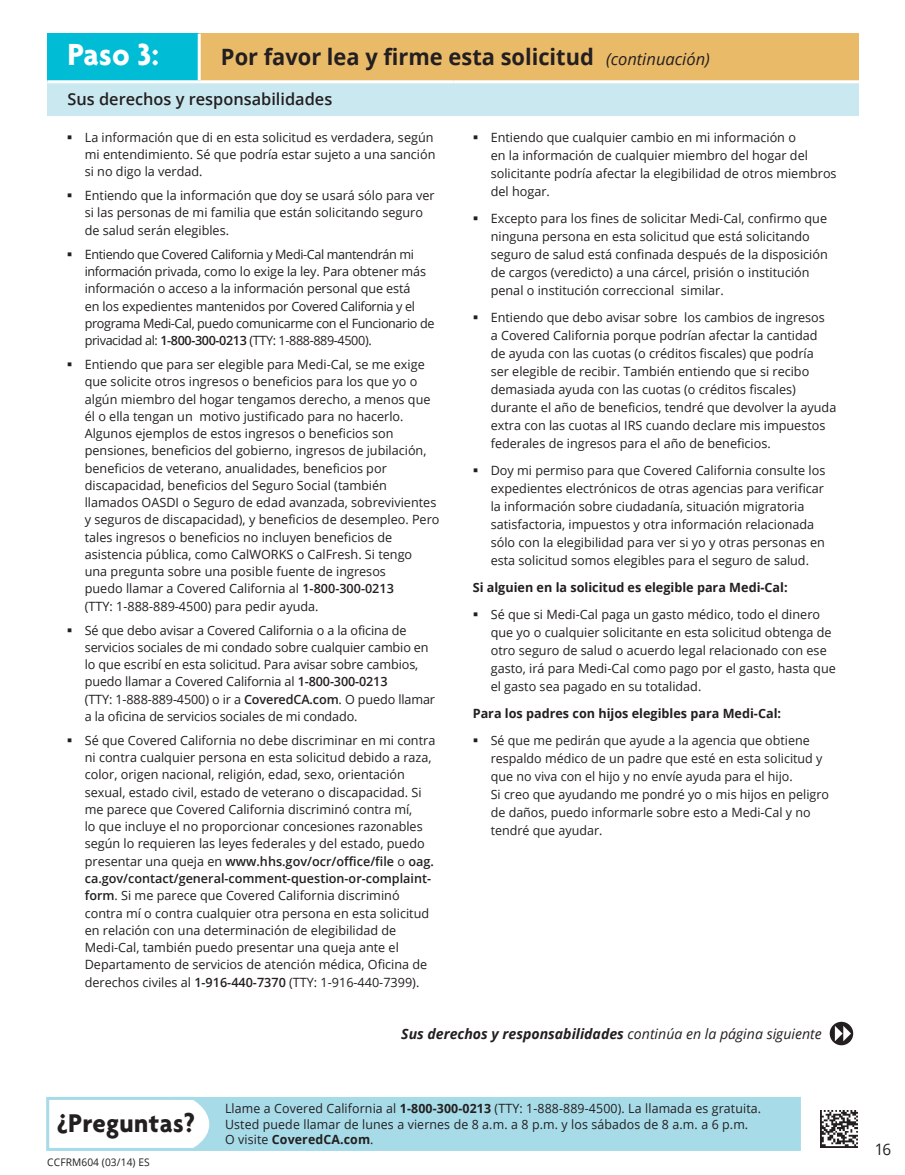
<style>
.page{position:relative;width:905px;height:1175px;background:#fff}
.page>*{position:absolute;margin:0;border:0;box-sizing:border-box;transform-origin:0 0}
.t1{font:700 33px "Agenda";color:#fff}
.t2{font:700 27.75px "Agenda";letter-spacing:.015em;color:#231f20}
.t3{font:700 22.5px "Open Sans";color:#231f20}
.t4{font:600 16.5px "Open Sans";color:#231f20}
.t5{font:15.75px "Open Sans";color:#231f20}
.t6{font:italic 700 14.25px "Open Sans";color:#231f20}
.t7{font:12.75px/17.2px "Open Sans";color:#231f20}
.t8{font:12.75px/17.2px "Open Sans";letter-spacing:-.03em;color:#231f20}
.t9{font:700 12.75px "Open Sans";color:#231f20}
.t10{font:10.5px "Open Sans";letter-spacing:.01em;color:#231f20}
.s1{font-weight:400;font-style:italic;font-size:16.5px}
.s2{font-weight:600}
.s3{font-weight:400}
.s4{font-weight:700}
</style>
<div class="page">
<div style="left:170px;top:1096px;width:630px;height:54px;background:#a7dbe8;border:3px solid #a7dbe8"></div>
<svg style="left:46px;top:1096px;width:168px;height:55px"></svg>
<div style="left:47px;top:34px;width:152px;height:48px;background:#00bdd5"></div>
<div style="left:199px;top:34px;width:660px;height:48px;background:#e9ba68"></div>
<div style="left:47px;top:82px;width:812px;height:33px;background:#cae8f0"></div>
<hr style="left:198px;top:34px;width:3px;height:46px;background:#fff">
<hr style="left:47px;top:80px;width:152px;height:3px;background:#fff">
<hr style="left:199px;top:80px;width:254px;height:3px;background:#fff">
<hr style="left:453px;top:80px;width:406px;height:3px;background:#fff">
<svg style="left:829px;top:1021px;width:24px;height:24px"></svg>
<svg style="left:834px;top:1025px;width:17px;height:16px"></svg>
<img style="left:821px;top:1110px;width:36px;height:37px">
<h1 class="t1" style="left:68px;top:34px;width:93px">Paso 3:</h1>
<h3 class="t3" style="left:221px;top:41px;width:490px">Por favor lea y firme esta solicitud <span class="s1">(continuación)</span></h3>
<p class="t4" style="left:68px;top:88px;width:266px">Sus derechos y responsabilidades</p>
<p class="t7" style="left:85px;top:128px;width:352px">La información que di en esta solicitud es verdadera, según mi entendimiento. Sé que podría estar sujeto a una sanción si no digo la verdad.</p>
<p class="t7" style="left:85px;top:187px;width:351px">Entiendo que la información que doy se usará sólo para ver si las personas de mi familia que están solicitando seguro de salud serán elegibles.</p>
<p class="t8" style="left:85px;top:245px;width:351px">Entiendo que Covered California y Medi-Cal mantendrán mi información privada, como lo exige la ley. Para obtener más información o acceso a la información personal que está<br>en los expedientes mantenidos por Covered California y el programa Medi-Cal, puedo comunicarme con el Funcionario de privacidad al: <span class="s2">1-800-300-0213</span> (TTY: 1-888-889-4500).</p>
<p class="t7" style="left:85px;top:355px;width:356px">Entiendo que para ser elegible para Medi-Cal, se me exige que solicite otros ingresos o beneficios para los que yo o algún miembro del hogar tengamos derecho, a menos que él o ella tengan un motivo justificado para no hacerlo.<br>Algunos ejemplos de estos ingresos o beneficios son pensiones, beneficios del gobierno, ingresos de jubilación, beneficios de veterano, anualidades, beneficios por discapacidad, beneficios del Seguro Social (también llamados OASDI o Seguro de edad avanzada, sobrevivientes y seguros de discapacidad), y beneficios de desempleo. Pero tales ingresos o beneficios no incluyen beneficios de asistencia pública, como CalWORKS o CalFresh. Si tengo<br>una pregunta sobre una posible fuente de ingresos<br>puedo llamar a Covered California al <span class="s2">1-800-300-0213<br></span>(TTY: 1-888-889-4500) para pedir ayuda.</p>
<p class="t7" style="left:85px;top:621px;width:352px">Sé que debo avisar a Covered California o a la oficina de servicios sociales de mi condado sobre cualquier cambio en lo que escribí en esta solicitud. Para avisar sobre cambios, puedo llamar a Covered California al <span class="s2">1-800-300-0213<br></span>(TTY: 1-888-889-4500) o ir a <span class="s2">CoveredCA.com</span>. O puedo llamar a la oficina de servicios sociales de mi condado.</p>
<p class="t7" style="left:85px;top:731px;width:352px">Sé que Covered California no debe discriminar en mi contra ni contra cualquier persona en esta solicitud debido a raza, color, origen nacional, religión, edad, sexo, orientación sexual, estado civil, estado de veterano o discapacidad. Si me parece que Covered California discriminó contra mí,<br>lo que incluye el no proporcionar concesiones razonables según lo requieren las leyes federales y del estado, puedo presentar una queja en <span class="s2">www.hhs.gov/ocr/office/file</span> o <span class="s2">oag. ca.gov/contact/general-comment-question-or-complaint&shy;form</span>. Si me parece que Covered California discriminó contra mí o contra cualquier otra persona en esta solicitud en relación con una determinación de elegibilidad de Medi-Cal, también puedo presentar una queja ante el Departamento de servicios de atención médica, Oficina de derechos civiles al <span class="s2">1-916-440-7370</span> (TTY: 1-916-440-7399).</p>
<p class="t7" style="left:490px;top:128px;width:347px;line-height:18px">Entiendo que cualquier cambio en mi información o<br>en la información de cualquier miembro del hogar del solicitante podría afectar la elegibilidad de otros miembros del hogar.</p>
<p class="t7" style="left:490px;top:209px;width:338px;line-height:18px">Excepto para los fines de solicitar Medi-Cal, confirmo que ninguna persona en esta solicitud que está solicitando seguro de salud está confinada después de la disposición de cargos (veredicto) a una cárcel, prisión o institución penal o institución correccional similar.</p>
<p class="t7" style="left:490px;top:308px;width:347px;line-height:18px">Entiendo que debo avisar sobre los cambios de ingresos<br>a Covered California porque podrían afectar la cantidad<br>de ayuda con las cuotas (o créditos fiscales) que podría<br>ser elegible de recibir. También entiendo que si recibo demasiada ayuda con las cuotas (o créditos fiscales) durante el año de beneficios, tendré que devolver la ayuda extra con las cuotas al IRS cuando declare mis impuestos federales de ingresos para el año de beneficios.</p>
<p class="t7" style="left:490px;top:461px;width:336px;line-height:18px">Doy mi permiso para que Covered California consulte los expedientes electrónicos de otras agencias para verificar la información sobre ciudadanía, situación migratoria satisfactoria, impuestos y otra información relacionada sólo con la elegibilidad para ver si yo y otras personas en esta solicitud somos elegibles para el seguro de salud.</p>
<p class="t9" style="left:472px;top:578px;width:316px">Si alguien en la solicitud es elegible para Medi-Cal:</p>
<p class="t7" style="left:490px;top:605px;width:346px;line-height:18px">Sé que si Medi-Cal paga un gasto médico, todo el dinero que yo o cualquier solicitante en esta solicitud obtenga de otro seguro de salud o acuerdo legal relacionado con ese gasto, irá para Medi-Cal como pago por el gasto, hasta que el gasto sea pagado en su totalidad.</p>
<p class="t9" style="left:472px;top:704px;width:310px">Para los padres con hijos elegibles para Medi-Cal:</p>
<p class="t7" style="left:490px;top:731px;width:340px;line-height:18px">Sé que me pedirán que ayude a la agencia que obtiene respaldo médico de un padre que esté en esta solicitud y que no viva con el hijo y no envíe ayuda para el hijo.<br>Si creo que ayudando me pondré yo o mis hijos en peligro de daños, puedo informarle sobre esto a Medi-Cal y no tendré que ayudar.</p>
<p class="t6" style="left:401px;top:1024px;width:422px">Sus derechos y responsabilidades <span class="s3">continúa en la página siguiente</span></p>
<h2 class="t2" style="left:57px;top:1106px;width:140px">¿Preguntas?</h2>
<p class="t7" style="left:225px;top:1100px;width:537px;line-height:15.3px">Llame a Covered California al <span class="s4">1-800-300-0213</span> (TTY: 1-888-889-4500). La llamada es gratuita.<br>Usted puede llamar de lunes a viernes de 8 a.m. a 8 p.m. y los sábados de 8 a.m. a 6 p.m.<br>O visite <span class="s4">CoveredCA.com</span>.</p>
<p class="t10" style="left:47px;top:1154px;width:104px">CCFRM604 (03/14) ES</p>
<p class="t5" style="left:874px;top:1138px;width:18px">16</p>
</div>
